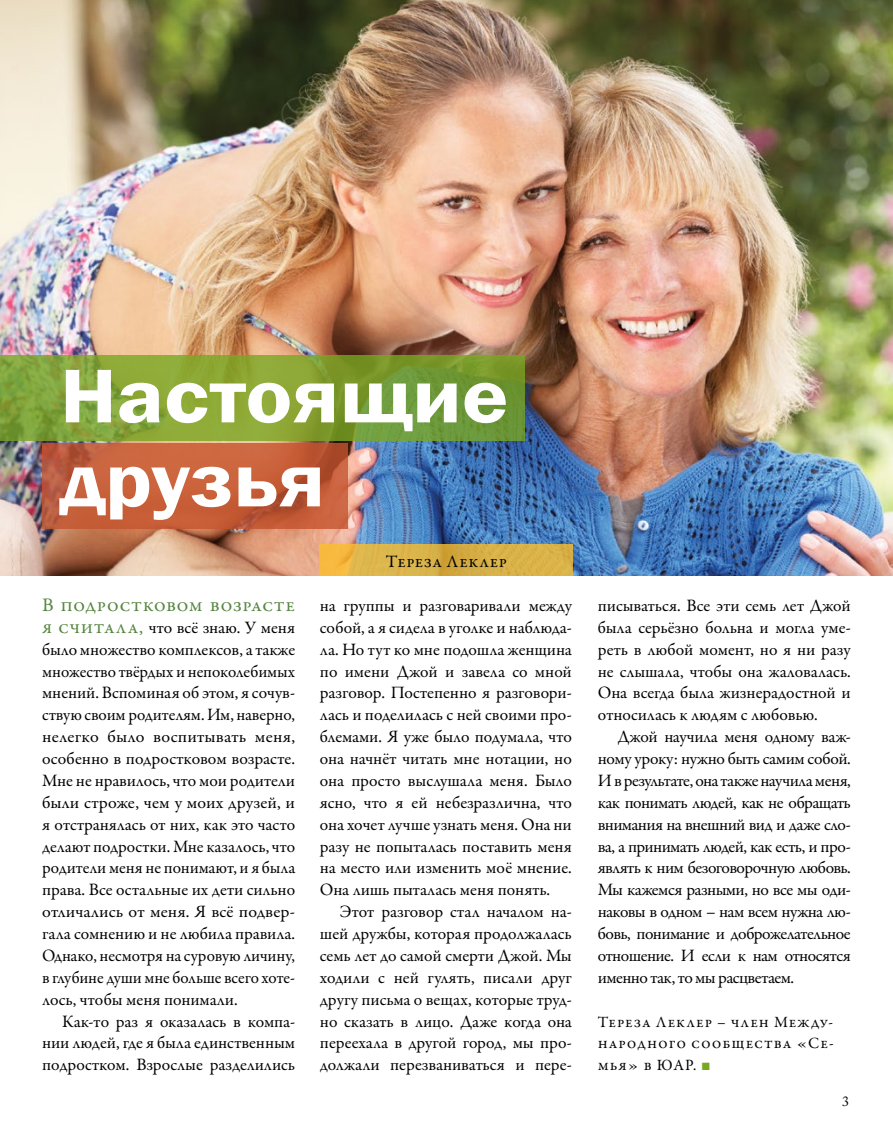
<style>
.page{position:relative;width:893px;height:1141px;background:#fff}
.page>*{position:absolute;margin:0;border:0;box-sizing:border-box;transform-origin:0 0}
.t1{font:600 78.75px/84px "Franklin Gothic";color:#fff;scale:1.11 1}
.t2{font:19.25px "Garamond Premr Pro";color:#568540}
.t3{font:17.5px/21.9px "Garamond Premr Pro";letter-spacing:-.005em;color:#000;text-align:justify}
.t4{font:15.75px/21.9px "Garamond Premr Pro";letter-spacing:.085em;color:#000;text-align:justify}
.t5{font:14px "Adobe Caslon Pro";color:#000}
.s1{font-size:19.25px;color:#568540}
.s2{font-family:"Arial";color:#79a722}
</style>
<div class="page">
<img style="left:0;top:0;width:893px;height:576px">
<svg style="left:0;top:355px;width:525px;height:86px;background:#7fa036"></svg>
<svg style="left:320px;top:544px;width:253px;height:32px;background:#dcb146"></svg>
<svg style="left:42px;top:443px;width:305px;height:85px;background:#c35e39"></svg>
<h1 class="t1" style="left:60px;top:355px;width:406px">Настоящие друзья</h1>
<p class="t3" style="left:386px;top:551px;width:123px">Тереза Леклер</p>
<p class="t2" style="left:42px;top:593px;width:254px">В подростковом возрасте</p>
<p class="t3" style="left:42px;top:617px;width:255px"><span class="s1">я считала,</span> что всё знаю. У меня было множество комплексов, а также множество твёрдых и непоколебимых мнений. Вспоминая об этом, я сочув&shy;ствую своим родителям. Им, наверно, нелегко было воспитывать меня, особенно в подростковом возрасте.<br>Мне не нравилось, что мои родители были строже, чем у моих друзей, и я отстранялась от них, как это часто делают подростки. Мне казалось, что родители меня не понимают, и я была права. Все остальные их дети сильно отличались от меня. Я всё подвер&shy;гала сомнению и не любила правила.<br>Однако, несмотря на суровую личину, в глубине души мне больше всего хоте&shy;лось, чтобы меня понимали.</p>
<p class="t3" style="left:42px;top:1011px;width:255px;text-indent:20px">Как-то раз я оказалась в компа&shy;нии людей, где я была единственным подростком. Взрослые разделились</p>
<p class="t3" style="left:320px;top:595px;width:254px">на группы и разговаривали между собой, а я сидела в уголке и наблюда&shy;ла. Но тут ко мне подошла женщина по имени Джой и завела со мной разговор. Постепенно я разговори&shy;лась и поделилась с ней своими про&shy;блемами. Я уже было подумала, что она начнёт читать мне нотации, но она просто выслушала меня. Было ясно, что я ей небезразлична, что она хочет лучше узнать меня. Она ни разу не попыталась поставить меня на место или изменить моё мнение.<br>Она лишь пыталась меня понять.</p>
<p class="t3" style="left:320px;top:901px;width:254px;text-indent:20px">Этот разговор стал началом на&shy;шей дружбы, которая продолжалась семь лет до самой смерти Джой. Мы ходили с ней гулять, писали друг другу письма о вещах, которые труд&shy;но сказать в лицо. Даже когда она переехала в другой город, мы про&shy;должали перезваниваться и пере-</p>
<p class="t3" style="left:598px;top:595px;width:255px">писываться. Все эти семь лет Джой была серьёзно больна и могла уме&shy;реть в любой момент, но я ни разу не слышала, чтобы она жаловалась.<br>Она всегда была жизнерадостной и относилась к людям с любовью.</p>
<p class="t3" style="left:598px;top:726px;width:255px;text-indent:20px">Джой научила меня одному важ&shy;ному уроку: нужно быть самим собой.<br>И в результате, она также научила меня, как понимать людей, как не обращать внимания на внешний вид и даже сло&shy;ва, а принимать людей, как есть, и про&shy;являть к ним безоговорочную любовь.<br>Мы кажемся разными, но все мы оди&shy;наковы в одном – нам всем нужна лю&shy;бовь, понимание и доброжелательное отношение. И если к нам относятся именно так, то мы расцветаем.</p>
<p class="t4" style="left:598px;top:1011px;width:237px">Тереза Леклер – член Между&shy;народного сообщества «Се&shy;мья» в ЮАР. <span class="s2">■</span></p>
<p class="t5" style="left:842px;top:1093px;width:8px">3</p>
</div>
